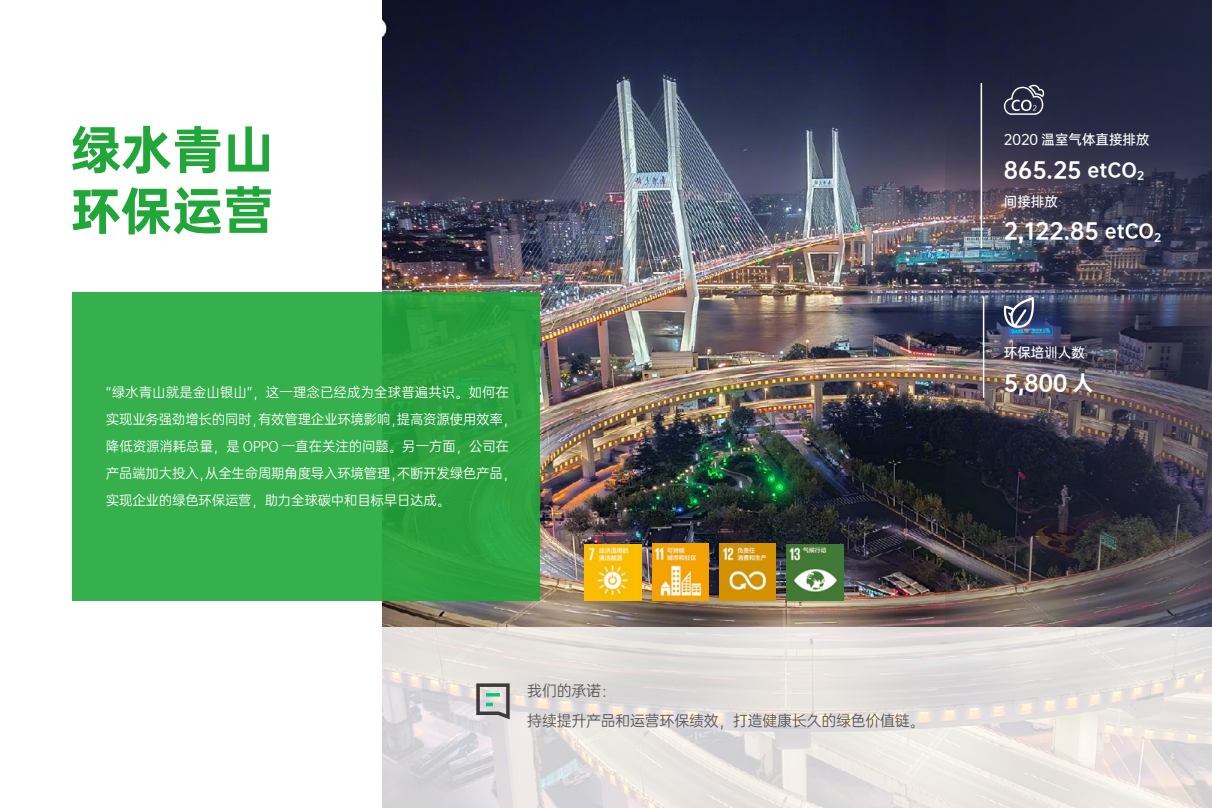
<style>
.page{position:relative;width:1212px;height:808px;background:#fff}
.page>*{position:absolute;margin:0;border:0;box-sizing:border-box;transform-origin:0 0}
.t1{font:51px/61.2px "OPPO Sans J H";color:#20a639}
.t2{font:21px "OPPO Sans J H";color:#fff}
.t3{font:15px/30px "OPPO Sans S R";letter-spacing:-.02em;color:#595757}
.t4{font:13.5px/27px "OPPO Sans S R";letter-spacing:-.02em;color:#fff}
.t5{font:13.5px "OPPO Sans S M";color:#fff}
.s1{font-size:18px}
</style>
<div class="page">
<img style="left:383px;top:0;width:562px;height:627px">
<img style="left:945px;top:0;width:267px;height:627px">
<img style="left:787px;top:544px;width:56px;height:57px">
<img style="left:585px;top:544px;width:56px;height:57px">
<img style="left:652px;top:544px;width:56px;height:57px">
<img style="left:719px;top:544px;width:57px;height:57px">
<svg style="left:1004px;top:85px;width:40px;height:30px"></svg>
<svg style="left:382px;top:627px;width:830px;height:181px;background:#e5e1df"></svg>
<div style="left:72px;top:292px;width:467px;height:309px;background:linear-gradient(to right,#3ab352,#2ba13f)"></div>
<hr style="left:980px;top:83px;width:2px;height:165px;background:#fff">
<hr style="left:983px;top:296px;width:1px;height:102px;background:#fff">
<svg style="left:476px;top:683px;width:34px;height:36px"></svg>
<svg style="left:1004px;top:297px;width:30px;height:32px"></svg>
<h1 class="t1" style="left:70px;top:114px;width:205px">绿水青山环保运营</h1>
<p class="t4" style="left:106px;top:378px;width:412px">“绿水青山就是金山银山”，这一理念已经成为全球普遍共识。如何在实现业务强劲增长的同时，有效管理企业环境影响，提高资源使用效率，降低资源消耗总量，是 OPPO 一直在关注的问题。另一方面，公司在产品端加大投入，从全生命周期角度导入环境管理，不断开发绿色产品，实现企业的绿色环保运营，助力全球碳中和目标早日达成。</p>
<p class="t3" style="left:527px;top:675px;width:399px">我们的承诺：<br>持续提升产品和运营环保绩效，打造健康长久的绿色价值链。</p>
<p class="t5" style="left:1004px;top:128px;width:147px">2020 温室气体直接排放</p>
<h2 class="t2" style="left:1004px;top:151px;width:142px">865.25 <span class="s1">etCO</span><sub>2</sub></h2>
<p class="t5" style="left:1004px;top:190px;width:55px">间接排放</p>
<h2 class="t2" style="left:1004px;top:213px;width:159px">2,122.85 <span class="s1">etCO</span><sub>2</sub></h2>
<p class="t5" style="left:1004px;top:342px;width:82px">环保培训人数</p>
<h2 class="t2" style="left:1004px;top:365px;width:91px">5,800 人</h2>
</div>
